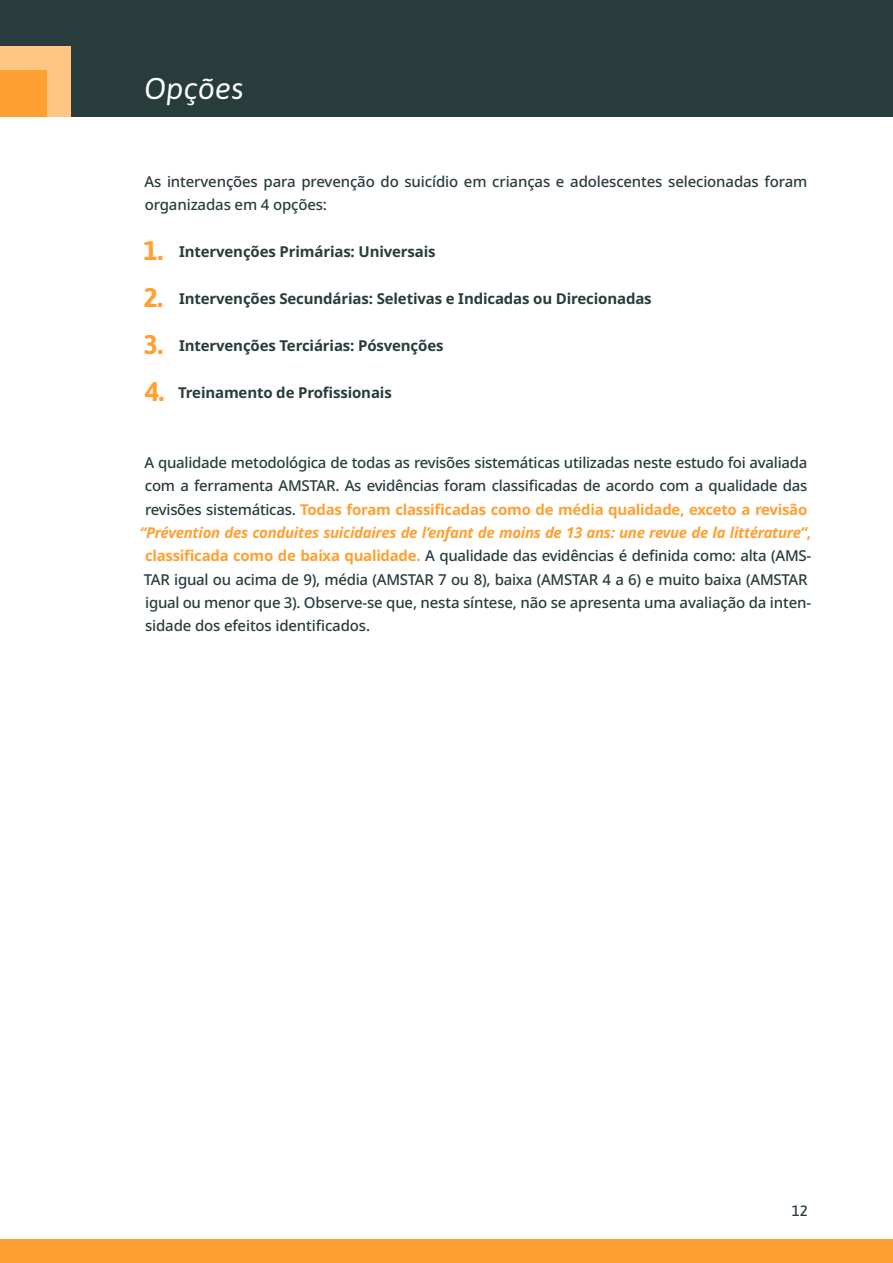
<style>
.page{position:relative;width:893px;height:1263px;background:#fff}
.page>*{position:absolute;margin:0;border:0;box-sizing:border-box;transform-origin:0 0}
.t1{font:italic 30px "Asap";color:#fff}
.t2{font:500 15px/23.4px "Noto Sans";letter-spacing:-.02em;color:#283c3c}
.t3{font:700 15px "Noto Sans";letter-spacing:-.01em;color:#283c3c}
.t4{font:italic 700 15px "Noto Sans";letter-spacing:-.02em;color:#ffa032}
.t5{font:700 15px "Noto Sans";letter-spacing:-.02em;color:#ffa032}
.t6{font:500 15px "Asap";color:#283c3c}
.s1{font-family:"Asap";font-size:27px;color:#ffa032}
.s2{font-weight:500;color:#283c3c}
.s3{font-style:normal}
.s4{font-weight:700;color:#ffa032}
</style>
<div class="page">
<div style="left:0;top:0;width:893px;height:117px;background:#283c3c"></div>
<div style="left:0;top:47px;width:70px;height:70px;background:#ffc583"></div>
<div style="left:0;top:70px;width:47px;height:47px;background:#ffa032"></div>
<div style="left:0;top:1239px;width:893px;height:24px;background:#ffa032"></div>
<h1 class="t1" style="left:145px;top:69px;width:101px">Opções</h1>
<p class="t2" style="left:144px;top:170px;width:664px">As intervenções para prevenção do suicídio em crianças e adolescentes selecionadas foram organizadas em 4 opções:</p>
<p class="t3" style="left:144px;top:241px;width:294px"><span class="s1">1.</span> Intervenções Primárias: Universais</p>
<p class="t3" style="left:143px;top:288px;width:510px"><span class="s1">2.</span> Intervenções Secundárias: Seletivas e Indicadas ou Direcionadas</p>
<p class="t3" style="left:144px;top:335px;width:301px"><span class="s1">3.</span> Intervenções Terciárias: Pósvenções</p>
<p class="t3" style="left:145px;top:382px;width:249px"><span class="s1">4.</span> Treinamento de Profissionais</p>
<p class="t2" style="left:144px;top:451px;width:664px">A qualidade metodológica de todas as revisões sistemáticas utilizadas neste estudo foi avaliada</p>
<p class="t2" style="left:145px;top:474px;width:664px">com a ferramenta AMSTAR. As evidências foram classificadas de acordo com a qualidade das</p>
<p class="t5" style="left:145px;top:498px;width:664px"><span class="s2">revisões sistemáticas.</span> Todas foram classificadas como de média qualidade, exceto a revisão</p>
<p class="t4" style="left:140px;top:522px;width:673px">“Prévention des conduites suicidaires de l’enfant de moins de 13 ans: une revue de la littérature”<span class="s3">,</span></p>
<p class="t2" style="left:145px;top:544px;width:668px"><span class="s4">classificada como de baixa qualidade.</span> A qualidade das evidências é definida como: alta (AMS-</p>
<p class="t2" style="left:144px;top:568px;width:665px">TAR igual ou acima de 9), média (AMSTAR 7 ou 8), baixa (AMSTAR 4 a 6) e muito baixa (AMSTAR</p>
<p class="t2" style="left:145px;top:591px;width:667px">igual ou menor que 3). Observe-se que, nesta síntese, não se apresenta uma avaliação da inten-</p>
<p class="t2" style="left:145px;top:615px;width:227px">sidade dos efeitos identificados.</p>
<p class="t6" style="left:792px;top:1200px;width:18px">12</p>
</div>
